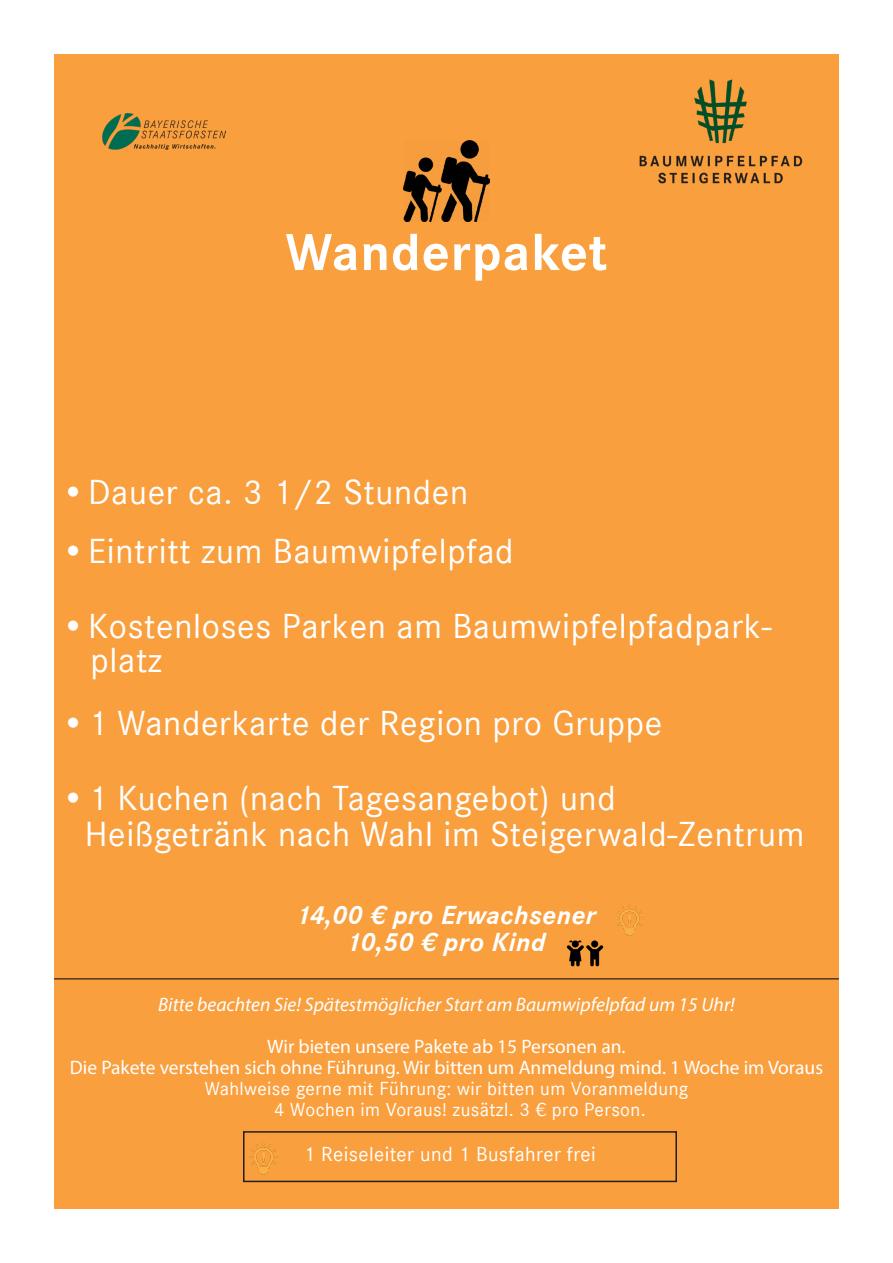
<style>
.page{position:relative;width:893px;height:1263px;background:#fff}
.page>*{position:absolute;margin:0;border:0;box-sizing:border-box;transform-origin:0 0}
.Copy2_reg_9_13_li{font:700 54px "Corporate S";letter-spacing:.02em;color:#fff}
.Copy2_reg_9_13_li-2{font:36px "Corporate S";letter-spacing:.02em;color:#fff}
.Absatzformat_2{font:italic 700 27px "Corporate S";letter-spacing:.02em;color:#fff}
.Absatzformat_2-2{font:21px "Corporate S";letter-spacing:.02em;color:#fff}
.t1{font:19.5px "Myriad Pro";color:#fff}
.Absatzformat_2-3{font:19.5px/21px "Corporate S";letter-spacing:.02em;color:#fff}
.t2{font:italic 19.5px "Myriad Pro";color:#fff}
</style>
<div class="page">
<div style="left:54px;top:54px;width:785px;height:1155px;background:#f99f3e"></div>
<div style="left:243px;top:1131px;width:434px;height:51px;border:2px solid #231f20"></div>
<img style="left:403px;top:140px;width:86px;height:81px">
<img style="left:615px;top:904px;width:29px;height:32px">
<img style="left:243px;top:1136px;width:35px;height:43px">
<img style="left:566px;top:940px;width:38px;height:27px">
<hr style="left:54px;top:978px;width:785px;height:1px;background:#231f20">
<img style="left:639px;top:79px;width:164px;height:105px">
<img style="left:102px;top:114px;width:123px;height:36px">
<p class="Copy2_reg_9_13_li" style="left:285px;top:221px;width:323px">Wanderpaket</p>
<p class="Copy2_reg_9_13_li-2" style="left:61px;top:472px;width:409px">•Dauer ca. 3 1/2 Stunden</p>
<p class="Copy2_reg_9_13_li-2" style="left:61px;top:530px;width:454px">•Eintritt zum Baumwipfelpfad</p>
<p class="Copy2_reg_9_13_li-2" style="left:61px;top:605px;width:712px">•Kostenloses Parken am Baumwipfelpfadpark-</p>
<p class="Copy2_reg_9_13_li-2" style="left:90px;top:640px;width:73px">platz</p>
<p class="Copy2_reg_9_13_li-2" style="left:61px;top:703px;width:603px">•1 Wanderkarte der Region pro Gruppe</p>
<p class="Copy2_reg_9_13_li-2" style="left:61px;top:778px;width:556px">•1 Kuchen (nach Tagesangebot) und</p>
<p class="Copy2_reg_9_13_li-2" style="left:85px;top:814px;width:721px">Heißgetränk nach Wahl im Steigerwald-Zentrum</p>
<p class="Absatzformat_2" style="left:297px;top:900px;width:301px">14,00 € pro Erwachsener</p>
<p class="Absatzformat_2" style="left:347px;top:927px;width:200px">10,50 € pro Kind</p>
<p class="t2" style="left:158px;top:992px;width:578px">Bitte beachten Sie! Spätestmöglicher Start am Baumwipfelpfad um 15 Uhr!</p>
<p class="t1" style="left:267px;top:1034px;width:360px">Wir bieten unsere Pakete ab 15 Personen an.</p>
<p class="t1" style="left:70px;top:1055px;width:755px">Die Pakete verstehen sich ohne Führung. Wir bitten um Anmeldung mind. 1 Woche im Voraus</p>
<p class="Absatzformat_2-3" style="left:274px;top:1078px;width:416px;text-indent:-70px">Wahlweise gerne mit Führung: wir bitten um Voranmeldung<br>4 Wochen im Voraus! zusätzl. 3 € pro Person.</p>
<p class="Absatzformat_2-2" style="left:304px;top:1142px;width:293px">1 Reiseleiter und 1 Busfahrer frei</p>
</div>
